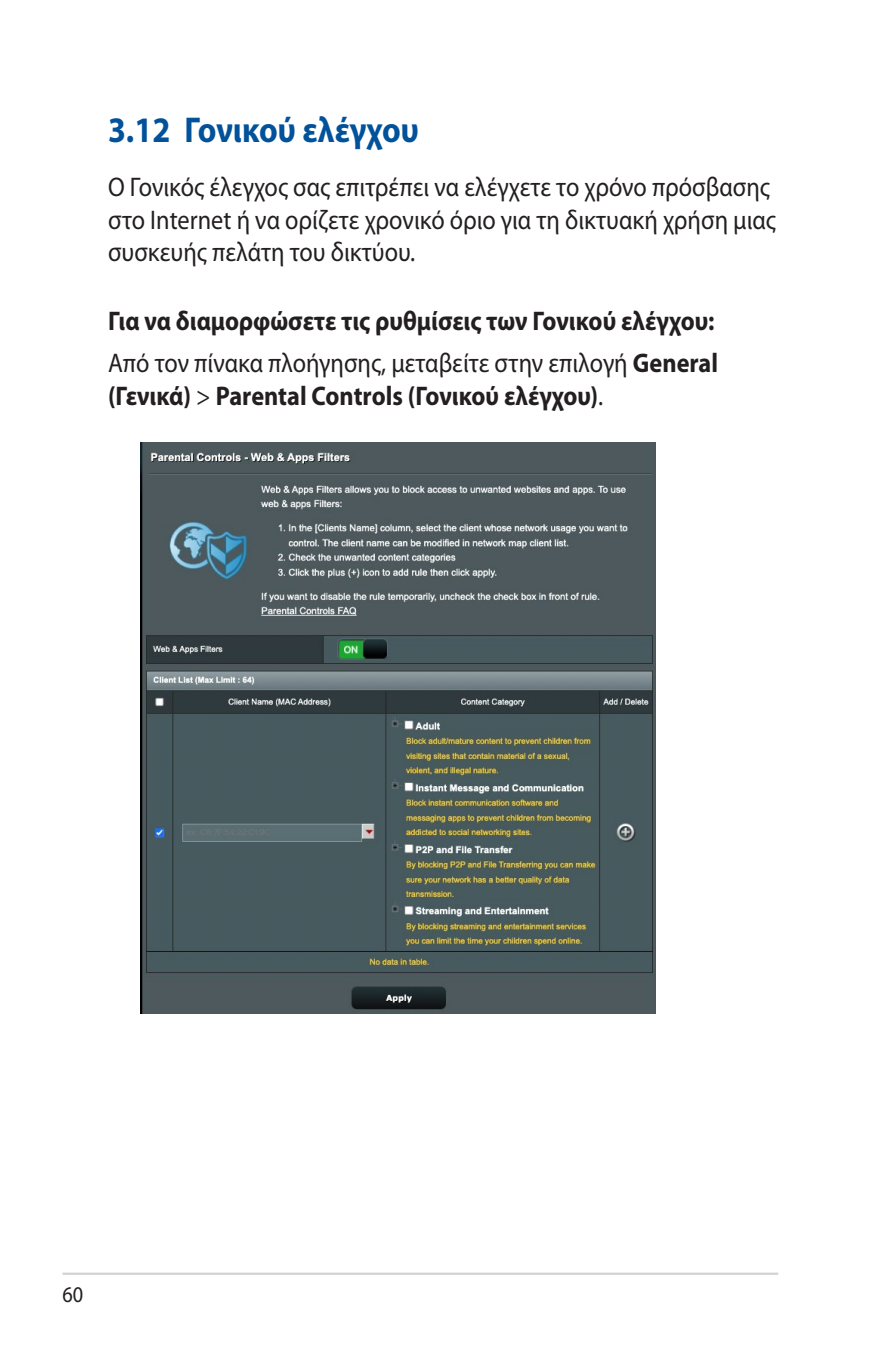
<style>
.page{position:relative;width:893px;height:1346px;background:#fff}
.page>*{position:absolute;margin:0;border:0;box-sizing:border-box;transform-origin:0 0}
.WL_Header_1{font:700 36px "Myriad Pro";color:#01529a;scale:.9 1}
.WL_Body_Text{font:27px/32.4px "Myriad Pro";color:#231f20;scale:.9 1}
.WL_Body_Text-2{font:700 27px/32.4px "Myriad Pro";color:#231f20;scale:.9 1}
.WL_Body_Text_-_List_Bold{font:700 27px "Myriad Pro";color:#231f20;scale:.9 1}
.t1{font:22.5px "Myriad Pro";color:#231f20;scale:.9 1}
.s1{font-weight:400}
</style>
<div class="page">
<hr style="left:63px;top:1272px;width:715px;height:3px;background:#d1d2d4">
<img style="left:140px;top:443px;width:515px;height:570px">
<p class="WL_Header_1" style="left:108px;top:109px;width:347px">3.12 Γονικού ελέγχου</p>
<p class="WL_Body_Text" style="left:108px;top:172px;width:744px">Ο Γονικός έλεγχος σας επιτρέπει να ελέγχετε το χρόνο πρόσβασης στο Internet ή να ορίζετε χρονικό όριο για τη δικτυακή χρήση μιας συσκευής πελάτη του δικτύου.</p>
<p class="WL_Body_Text_-_List_Bold" style="left:108px;top:306px;width:675px">Για να διαμορφώσετε τις ρυθμίσεις των Γονικού ελέγχου:</p>
<p class="WL_Body_Text-2" style="left:108px;top:347px;width:679px"><span class="s1">Από τον πίνακα πλοήγησης, μεταβείτε στην επιλογή</span> General (Γενικά) <span class="s1">&gt;</span> Parental Controls (Γονικού ελέγχου)<span class="s1">.</span></p>
<p class="t1" style="left:63px;top:1282px;width:25px">60</p>
</div>
